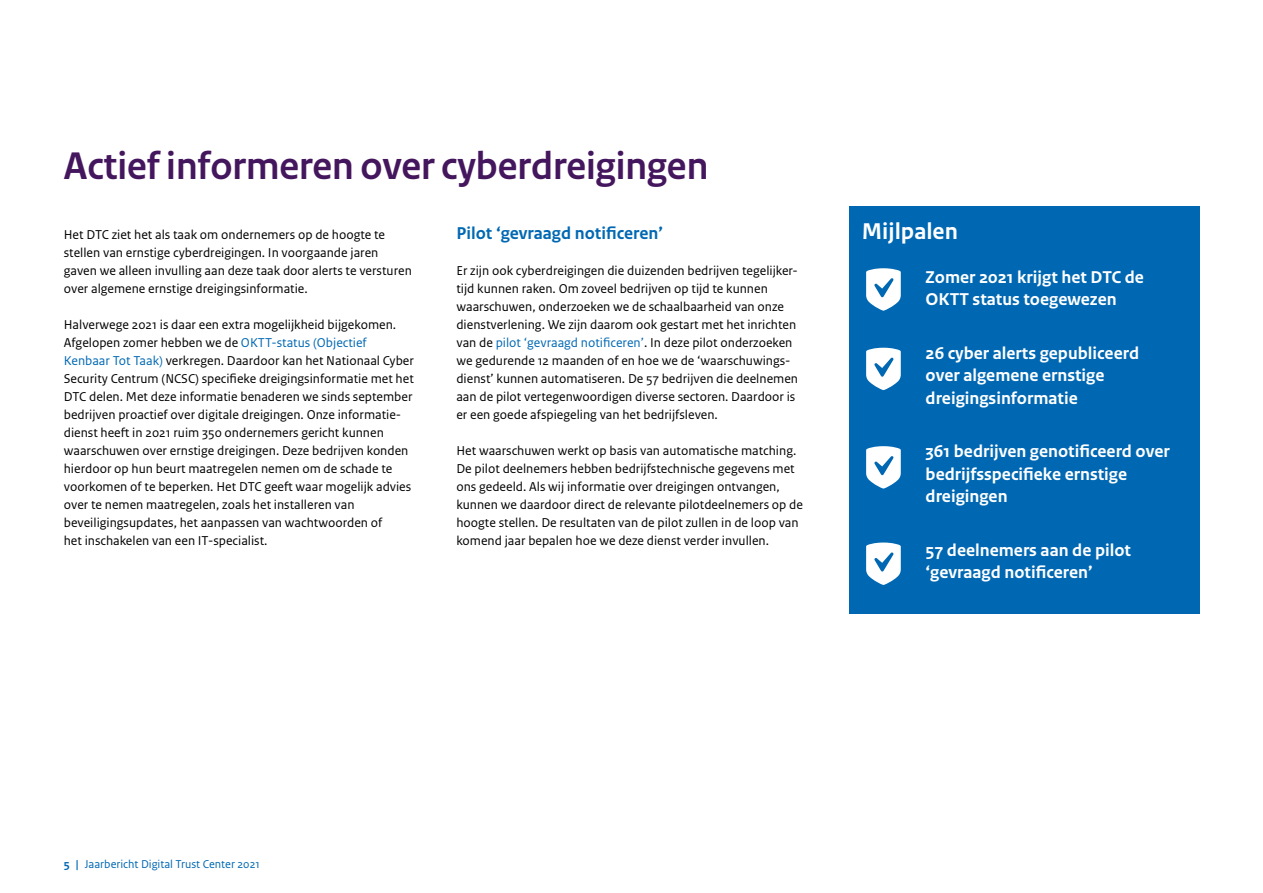
<style>
.page{position:relative;width:1263px;height:893px;background:#fff}
.page>*{position:absolute;margin:0;border:0;box-sizing:border-box;transform-origin:0 0}
.H2_RO_Kop{font:700 40.5px "Rijksoverheid Sans Heading";color:#44165d}
.P_RO_Kader_Kop{font:700 24px "Rijksoverheid Sans Text";color:#fff}
.P_RO_Kader_Broodteks{font:700 18px/22.5px "Rijksoverheid Sans Text";color:#fff}
.H3_RO_Alineakop_Sans{font:700 18px "Rijksoverheid Sans Text";color:#0068b3}
.P_RO_Broodtekst_Sans{font:13.5px/18px "Rijksoverheid Sans Text";color:#000}
.t1{font:12px "Rijksoverheid Sans Text";color:#0068b3}
.s1{color:#0068b3}
.s2{font-weight:700}
</style>
<div class="page">
<div style="left:849px;top:207px;width:350px;height:49px;background:#0068b3"></div>
<div style="left:849px;top:255px;width:350px;height:66px;background:#0068b3"></div>
<div style="left:849px;top:305px;width:350px;height:43px;background:#0068b3"></div>
<div style="left:849px;top:331px;width:350px;height:89px;background:#0068b3"></div>
<div style="left:849px;top:403px;width:350px;height:44px;background:#0068b3"></div>
<div style="left:849px;top:430px;width:350px;height:88px;background:#0068b3"></div>
<div style="left:849px;top:502px;width:350px;height:43px;background:#0068b3"></div>
<div style="left:849px;top:528px;width:350px;height:86px;background:#0068b3"></div>
<svg style="left:866px;top:268px;width:35px;height:43px"></svg>
<svg style="left:866px;top:348px;width:35px;height:42px"></svg>
<svg style="left:866px;top:446px;width:35px;height:43px"></svg>
<svg style="left:866px;top:543px;width:35px;height:42px"></svg>
<h2 class="H2_RO_Kop" style="left:64px;top:143px;width:646px">Actief informeren over cyberdreigingen</h2>
<p class="P_RO_Broodtekst_Sans" style="left:64px;top:226px;width:350px">Het DTC ziet het als taak om ondernemers op de hoogte te stellen van ernstige cyberdreigingen. In voorgaande jaren gaven we alleen invulling aan deze taak door alerts te versturen over algemene ernstige dreigingsinformatie.</p>
<p class="P_RO_Broodtekst_Sans" style="left:64px;top:316px;width:352px">Halverwege 2021 is daar een extra mogelijkheid bijgekomen.<br>Afgelopen zomer hebben we de <span class="s1">OKTT-status (Objectief Kenbaar Tot Taak)</span> verkregen. Daardoor kan het Nationaal Cyber Security Centrum (NCSC) specifieke dreigingsinformatie met het DTC delen. Met deze informatie benaderen we sinds september bedrijven proactief over digitale dreigingen. Onze informatie&shy;dienst heeft in 2021 ruim 350 ondernemers gericht kunnen waarschuwen over ernstige dreigingen. Deze bedrijven konden hierdoor op hun beurt maatregelen nemen om de schade te voorkomen of te beperken. Het DTC geeft waar mogelijk advies over te nemen maatregelen, zoals het installeren van beveiligingsupdates, het aanpassen van wachtwoorden of<br>het inschakelen van een IT-specialist.</p>
<h3 class="H3_RO_Alineakop_Sans" style="left:456px;top:223px;width:208px">Pilot ‘gevraagd notificeren’</h3>
<p class="P_RO_Broodtekst_Sans" style="left:456px;top:262px;width:343px">Er zijn ook cyberdreigingen die duizenden bedrijven tegelijker&shy;tijd kunnen raken. Om zoveel bedrijven op tijd te kunnen waarschuwen, onderzoeken we de schaalbaarheid van onze dienstverlening. We zijn daarom ook gestart met het inrichten van de <span class="s1">pilot ‘gevraagd notificeren’</span>. In deze pilot onderzoeken we gedurende 12 maanden of en hoe we de ‘waarschuwings&shy;dienst’ kunnen automatiseren. De 57 bedrijven die deelnemen aan de pilot vertegenwoordigen diverse sectoren. Daardoor is er een goede afspiegeling van het bedrijfsleven.</p>
<p class="P_RO_Broodtekst_Sans" style="left:456px;top:442px;width:348px">Het waarschuwen werkt op basis van automatische matching.<br>De pilot deelnemers hebben bedrijfstechnische gegevens met ons gedeeld. Als wij informatie over dreigingen ontvangen, kunnen we daardoor direct de relevante pilotdeelnemers op de hoogte stellen. De resultaten van de pilot zullen in de loop van komend jaar bepalen hoe we deze dienst verder invullen.</p>
<p class="P_RO_Kader_Kop" style="left:862px;top:217px;width:98px">Mijlpalen</p>
<p class="P_RO_Kader_Broodteks" style="left:926px;top:266px;width:220px">Zomer 2021 krijgt het DTC de<br>OKTT status toegewezen</p>
<p class="P_RO_Kader_Broodteks" style="left:926px;top:342px;width:215px">26 cyber alerts gepubliceerd over algemene ernstige dreigingsinformatie</p>
<p class="P_RO_Kader_Broodteks" style="left:926px;top:440px;width:246px">361 bedrijven genotificeerd over bedrijfsspecifieke ernstige dreigingen</p>
<p class="P_RO_Kader_Broodteks" style="left:926px;top:539px;width:207px">57 deelnemers aan de pilot ‘gevraagd notificeren’</p>
<p class="t1" style="left:64px;top:857px;width:198px"><span class="s2">5 |</span> Jaarbericht Digital Trust Center 2021</p>
</div>
